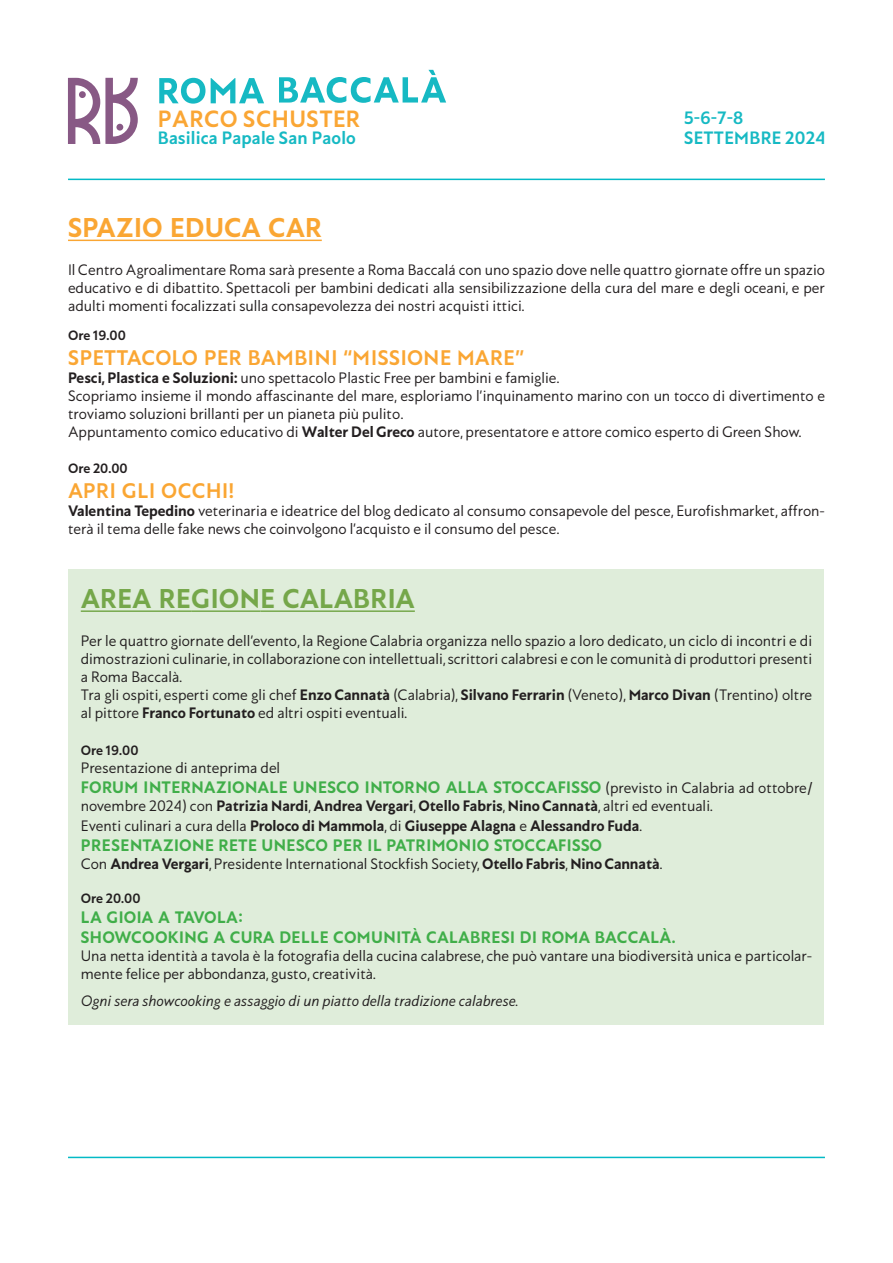
<style>
.page{position:relative;width:893px;height:1263px;background:#fff}
.page>*{position:absolute;margin:0;border:0;box-sizing:border-box;transform-origin:0 0}
.t1{font:27px "Astro 70";letter-spacing:.015em;color:#75a74a}
.t2{font:27px "Astro 70";color:#faa633}
.t3{font:23.4px "Astro 65";letter-spacing:.02em;color:#faa634}
.t4{font:21px "Astro 65";letter-spacing:.02em;color:#faa633}
.t5{font:17.7px/19.8px "Astro 65";letter-spacing:.01em;color:#16b9c3}
.t6{font:16.5px/19.8px "Astro 70";letter-spacing:.02em;color:#40ae49}
.t7{font:15px/18px "Astro 40";color:#231f20}
.t8{font:15px/19.8px "Astro 70";color:#231f20}
.t9{font:15px "Astro 40 s";letter-spacing:-.005em;color:#231f20}
.t10{font:13.5px "Astro 65";color:#231f20}
.s1{font-family:"Astro 70"}
.s2{font-family:"Astro 40";font-size:15px;color:#231f20}
.s3{font-family:"Astro 40"}
</style>
<div class="page">
<hr style="left:68px;top:1157px;width:757px;height:1px;background:#03bac6">
<hr style="left:68px;top:179px;width:757px;height:1px;background:#03bac6">
<svg style="left:68px;top:78px;width:70px;height:66px"></svg>
<svg style="left:211px;top:78px;width:53px;height:25px"></svg>
<svg style="left:159px;top:78px;width:46px;height:26px"></svg>
<svg style="left:279px;top:70px;width:167px;height:33px"></svg>
<div style="left:69px;top:569px;width:755px;height:456px;background:#dfedda"></div>
<hr style="left:68px;top:240px;width:254px;height:1px;background:#faa633">
<hr style="left:81px;top:610px;width:110px;height:2px;background:#75a74a">
<hr style="left:191px;top:610px;width:70px;height:2px;background:#75a74a">
<hr style="left:261px;top:610px;width:154px;height:2px;background:#75a74a">
<h2 class="t3" style="left:158px;top:102px;width:204px">PARCO SCHUSTER</h2>
<p class="t5" style="left:158px;top:126px;width:199px">Basilica Papale San Paolo</p>
<p class="t5" style="left:684px;top:107px;width:143px">5-6-7-8<br>SETTEMBRE 2024</p>
<h1 class="t2" style="left:68px;top:207px;width:255px">SPAZIO EDUCA CAR</h1>
<p class="t7" style="left:68px;top:259px;width:758px;text-align:justify">Il Centro Agroalimentare Roma sarà presente a Roma Baccalá con uno spazio dove nelle quattro giornate offre un spazio educativo e di dibattito. Spettacoli per bambini dedicati alla sensibilizzazione della cura del mare e degli oceani, e per adulti momenti focalizzati sulla consapevolezza dei nostri acquisti ittici.</p>
<p class="t10" style="left:68px;top:325px;width:59px">Ore 19.00</p>
<h3 class="t4" style="left:68px;top:342px;width:458px">SPETTACOLO PER BAMBINI “MISSIONE MARE”</h3>
<p class="t7" style="left:68px;top:367px;width:758px"><span class="s1">Pesci, Plastica e Soluzioni:</span> uno spettacolo Plastic Free per bambini e famiglie.<br>Scopriamo insieme il mondo affascinante del mare, esploriamo l’inquinamento marino con un tocco di divertimento e troviamo soluzioni brillanti per un pianeta più pulito.<br>Appuntamento comico educativo di <span class="s1">Walter Del Greco</span> autore, presentatore e attore comico esperto di Green Show.</p>
<p class="t10" style="left:68px;top:458px;width:61px">Ore 20.00</p>
<h3 class="t4" style="left:68px;top:475px;width:168px">APRI GLI OCCHI!</h3>
<p class="t7" style="left:68px;top:501px;width:758px"><span class="s1">Valentina Tepedino</span> veterinaria e ideatrice del blog dedicato al consumo consapevole del pesce, Eurofishmarket, affron&shy;terà il tema delle fake news che coinvolgono l’acquisto e il consumo del pesce.</p>
<h1 class="t1" style="left:81px;top:578px;width:336px">AREA REGIONE CALABRIA</h1>
<p class="t7" style="left:81px;top:630px;width:733px">Per le quattro giornate dell’evento, la Regione Calabria organizza nello spazio a loro dedicato, un ciclo di incontri e di dimostrazioni culinarie, in collaborazione con intellettuali, scrittori calabresi e con le comunità di produttori presenti a Roma Baccalà.<br>Tra gli ospiti, esperti come gli chef <span class="s1">Enzo Cannatà</span> (Calabria), <span class="s1">Silvano Ferrarin</span> (Veneto), <span class="s1">Marco Divan</span> (Trentino) oltre al pittore <span class="s1">Franco Fortunato</span> ed altri ospiti eventuali.</p>
<p class="t10" style="left:81px;top:740px;width:59px">Ore 19.00</p>
<p class="t7" style="left:81px;top:758px;width:201px">Presentazione di anteprima del</p>
<p class="t6" style="left:81px;top:776px;width:733px">FORUM INTERNAZIONALE UNESCO INTORNO ALLA STOCCAFISSO <span class="s2">(previsto in Calabria ad ottobre/</span></p>
<p class="t8" style="left:81px;top:795px;width:633px"><span class="s3">novembre 2024) con</span> Patrizia Nardi<span class="s3">,</span> Andrea Vergari<span class="s3">,</span> Otello Fabris<span class="s3">,</span> Nino Cannatà<span class="s3">, altri ed eventuali.<br>Eventi culinari a cura della</span> Proloco di Mammola<span class="s3">, di</span> Giuseppe Alagna <span class="s3">e</span> Alessandro Fuda<span class="s3">.</span></p>
<p class="t6" style="left:81px;top:834px;width:523px">PRESENTAZIONE RETE UNESCO PER IL PATRIMONIO STOCCAFISSO</p>
<p class="t7" style="left:81px;top:853px;width:583px">Con <span class="s1">Andrea Vergari</span>, Presidente International Stockfish Society, <span class="s1">Otello Fabris</span>, <span class="s1">Nino Cannatà</span>.</p>
<p class="t10" style="left:81px;top:888px;width:61px">Ore 20.00</p>
<p class="t6" style="left:81px;top:906px;width:596px">LA GIOIA A TAVOLA:<br>SHOWCOOKING A CURA DELLE COMUNITÀ CALABRESI DI ROMA BACCALÀ.</p>
<p class="t7" style="left:81px;top:945px;width:733px">Una netta identità a tavola è la fotografia della cucina calabrese, che può vantare una biodiversità unica e particolar&shy;mente felice per abbondanza, gusto, creatività.</p>
<p class="t9" style="left:81px;top:989px;width:439px">Ogni sera showcooking e assaggio di un piatto della tradizione calabrese.</p>
</div>
